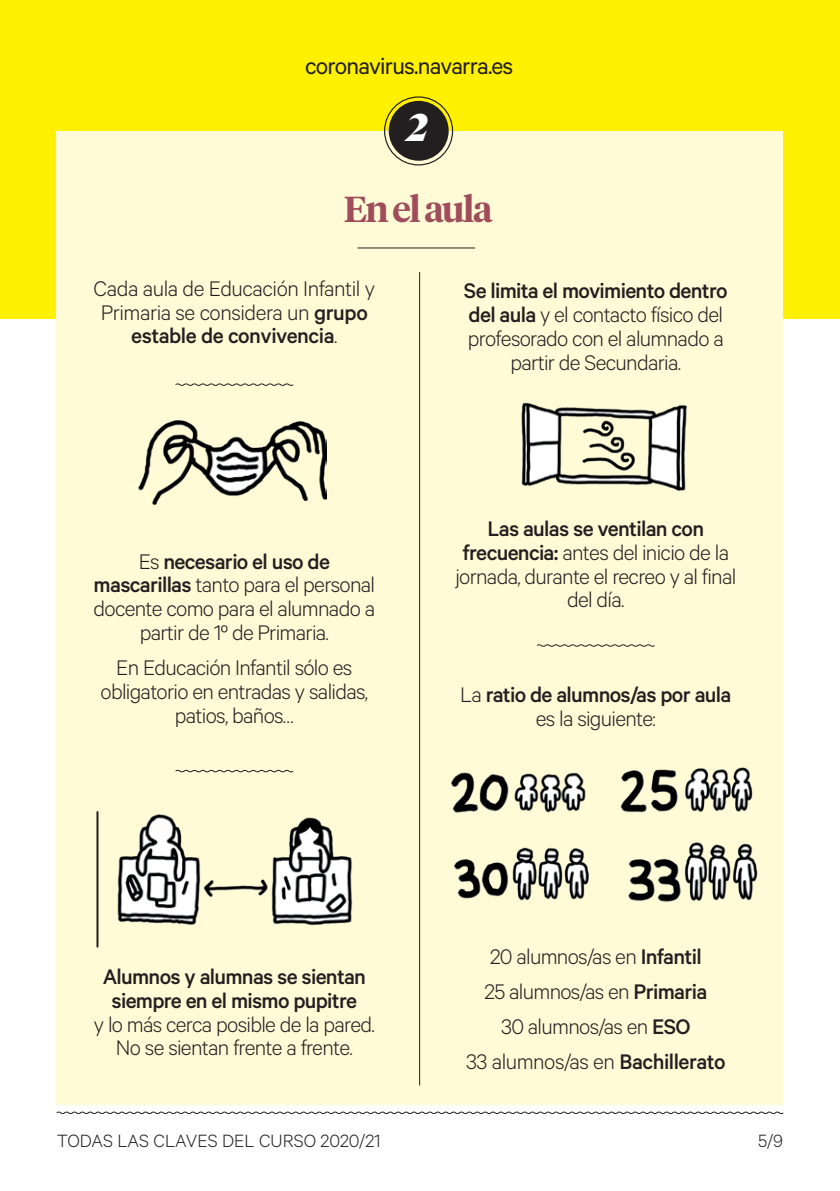
<style>
.page{position:relative;width:840px;height:1191px;background:#fff}
.page>*{position:absolute;margin:0;border:0;box-sizing:border-box;transform-origin:0 0}
.t1{font:italic 900 38.6px "Tiempos Fine";color:#fff}
.t2{font:600 36px "Tiempos Headline";letter-spacing:-.04em;color:#a04d5b}
.t3{font:26px "Calibre";letter-spacing:-.03em;color:#231f20}
.t4{font:300 23.8px/23.8px "Calibre";letter-spacing:-.03em;color:#231f20;text-align:center}
.t5{font:500 23.8px/23.8px "Calibre";letter-spacing:-.03em;color:#231f20;text-align:center}
.t6{font:300 20px "Calibre";color:#231f20}
.s1{font-weight:500}
.s2{font-weight:300}
</style>
<div class="page">
<div style="left:0;top:0;width:839px;height:318px;background:#fff101"></div>
<div style="left:57px;top:131px;width:725px;height:973px;background:#fffbd6"></div>
<hr style="left:419px;top:272px;width:1px;height:813px;background:#231f20">
<div style="left:388px;top:101px;width:60px;height:60px;background:#231f20;border-radius:50%"></div>
<div style="left:384px;top:96px;width:69px;height:69px;border:1px solid #231f20;border-radius:50%"></div>
<hr style="left:357px;top:248px;width:118px;height:1px;background:#231f20">
<svg style="left:56px;top:1111px;width:727px;height:3px"></svg>
<img style="left:117px;top:814px;width:236px;height:111px">
<img style="left:521px;top:402px;width:166px;height:89px">
<img style="left:138px;top:420px;width:188px;height:84px">
<img style="left:451px;top:767px;width:302px;height:46px">
<img style="left:453px;top:842px;width:305px;height:60px">
<svg style="left:175px;top:383px;width:119px;height:3px"></svg>
<svg style="left:536px;top:644px;width:119px;height:3px"></svg>
<svg style="left:175px;top:769px;width:119px;height:4px"></svg>
<hr style="left:96px;top:812px;width:2px;height:134px;background:#231f20">
<p class="t3" style="left:305px;top:50px;width:210px">coronavirus.navarra.es</p>
<h1 class="t1" style="left:406px;top:104px;width:23px">2</h1>
<h2 class="t2" style="left:343px;top:185px;width:150px">En el aula</h2>
<p class="t4" style="left:94px;top:275px;width:283px">Cada aula de Educación Infantil y<br>Primaria se considera un <span class="s1">grupo estable de convivencia</span>.</p>
<p class="t4" style="left:94px;top:548px;width:283px">Es <span class="s1">necesario el uso de mascarillas</span> tanto para el personal docente como para el alumnado a partir de 1º de Primaria.</p>
<p class="t4" style="left:100px;top:655px;width:269px">En Educación Infantil sólo es obligatorio en entradas y salidas, patios, baños…</p>
<p class="t4" style="left:463px;top:278px;width:265px"><span class="s1">Se limita el movimiento dentro del aula</span> y el contacto físico del profesorado con el alumnado a partir de Secundaria.</p>
<p class="t4" style="left:455px;top:516px;width:282px"><span class="s1">Las aulas se ventilan con frecuencia:</span> antes del inicio de la jornada, durante el recreo y al final del día.</p>
<p class="t5" style="left:460px;top:682px;width:272px"><span class="s2">La</span> ratio de alumnos/as por aula <span class="s2">es la siguiente:</span></p>
<p class="t5" style="left:103px;top:964px;width:265px">Alumnos y alumnas se sientan siempre en el mismo pupitre</p>
<p class="t4" style="left:94px;top:1011px;width:282px">y lo más cerca posible de la pared.<br>No se sientan frente a frente.</p>
<p class="t4" style="left:466px;top:938px;width:261px;line-height:35px">20 alumnos/as en <span class="s1">Infantil<br></span>25 alumnos/as en <span class="s1">Primaria<br></span>30 alumnos/as en <span class="s1">ESO<br></span>33 alumnos/as en <span class="s1">Bachillerato</span></p>
<p class="t6" style="left:57px;top:1129px;width:325px">TODAS LAS CLAVES DEL CURSO 2020/21</p>
<p class="t6" style="left:757px;top:1129px;width:27px">5/9</p>
</div>
